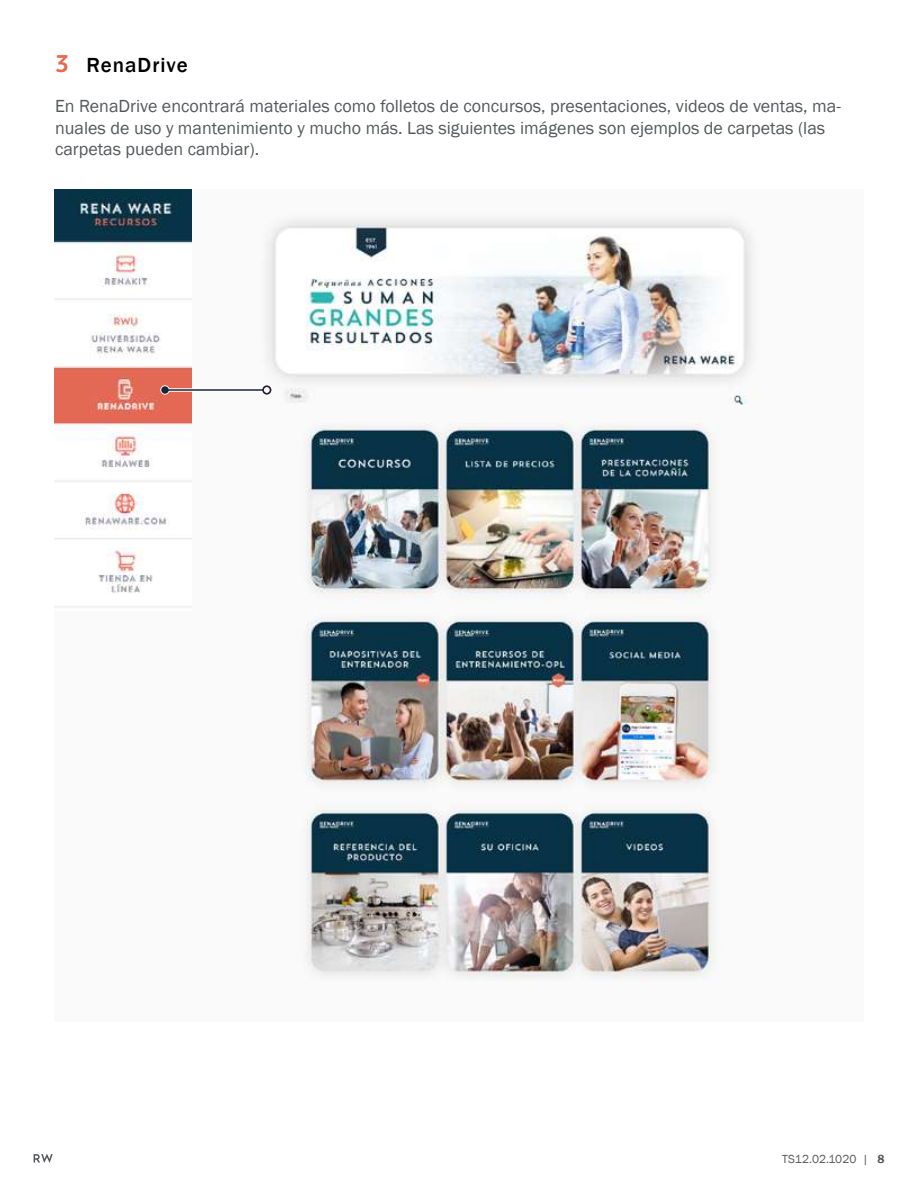
<style>
.page{position:relative;width:918px;height:1188px;background:#fff}
.page>*{position:absolute;margin:0;border:0;box-sizing:border-box;transform-origin:0 0}
.t1{font:500 21px "Franklin Gothic";letter-spacing:.05em;color:#000}
.t2{font:18px/21.6px "Franklin Gothic";color:#54585a}
.t3{font:12px "Franklin Gothic";color:#575756}
.s1{font-family:"Trend Sans One";font-weight:400;font-size:24px;color:#e56a54}
.s2{font-weight:600}
</style>
<div class="page">
<svg style="left:34px;top:1154px;width:19px;height:9px"></svg>
<img style="left:191px;top:189px;width:563px;height:791px">
<img style="left:54px;top:189px;width:137px;height:419px">
<svg style="left:170px;top:388px;width:92px;height:4px"></svg>
<div style="left:160px;top:386px;width:10px;height:8px;background:#f6ebea;border-radius:50%"></div>
<div style="left:161px;top:386px;width:8px;height:8px;background:#16243d;border-radius:50%"></div>
<hr style="left:167px;top:389px;width:97px;height:2px;background:#16243d">
<div style="left:262px;top:386px;width:9px;height:8px;border:2px solid #16243d;border-radius:50%"></div>
<p class="t1" style="left:54px;top:52px;width:135px"><span class="s1">3</span> RenaDrive</p>
<p class="t2" style="left:55px;top:96px;width:787px">En RenaDrive encontrará materiales como folletos de concursos, presentaciones, videos de ventas, ma&shy;nuales de uso y mantenimiento y mucho más. Las siguientes imágenes son ejemplos de carpetas (las carpetas pueden cambiar).</p>
<p class="t3" style="left:782px;top:1151px;width:104px">TS12.02.1020 | <span class="s2">8</span></p>
</div>
